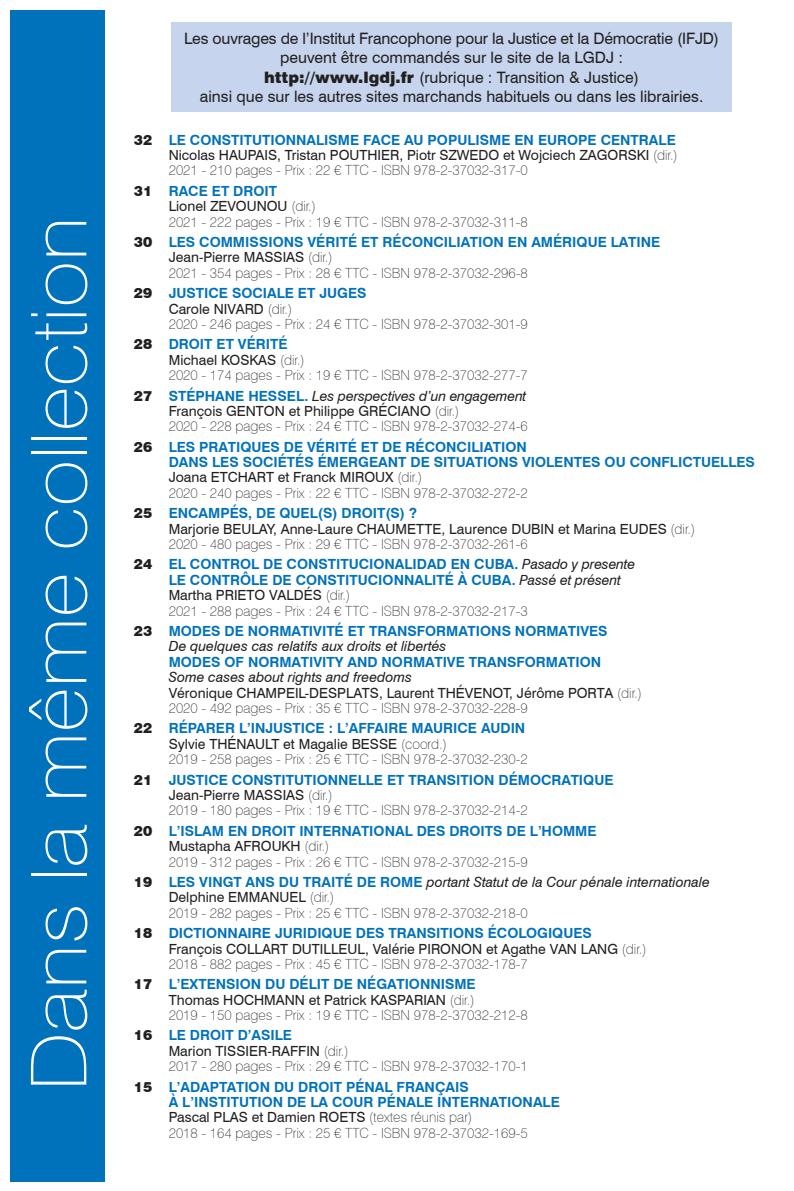
<style>
.page{position:relative;width:794px;height:1191px;background:#fff}
.page>*{position:absolute;margin:0;border:0;box-sizing:border-box;transform-origin:0 0}
.t1{font:100 77px "Swiss 721 BT";letter-spacing:-.01em;color:#fff;scale:1.13 1}
.t2{font:15.75px/19.2px "Swiss 721 BT";color:#231f20;text-align:center}
.t3{font:100 14px/15.4px "Swiss 721 BT";color:#231f20}
.t4{font:700 14px/15.4px "Swiss 721 BT";color:#0072bc}
.t5{font:14px/15.4px "Swiss 721 BT";color:#231f20}
.s1{font-weight:900}
.s2{font-weight:700;color:#0072bc}
.s3{font-weight:100}
.s4{font-weight:400}
.s5{font-weight:400;font-style:italic}
.s6{font-weight:900;color:#231f20}
.s7{font-weight:400;color:#231f20}
.s8{font-weight:100;color:#231f20}
.s9{font-weight:400;font-style:italic;color:#231f20}
.s10{font-style:italic}
</style>
<div class="page">
<div style="left:171px;top:22px;width:561px;height:90px;background:#c6d5ed"></div>
<div style="left:10px;top:10px;width:94px;height:1171px;background:#0072bc"></div>
<h1 class="t1" style="left:12px;top:1091px;width:776px;rotate:-90deg">Dans la même collection</h1>
<p class="t2" style="left:184px;top:29px;width:537px">Les ouvrages de l’Institut Francophone pour la Justice et la Démocratie (IFJD) peuvent être commandés sur le site de la LGDJ :<br><span class="s1">http://www.lgdj.fr</span> (rubrique : Transition &amp; Justice)<br>ainsi que sur les autres sites marchands habituels ou dans les librairies.</p>
<p class="t5" style="left:169px;top:132px;width:510px;text-indent:-35px"><span class="s1">32</span> <span class="s2">LE CONSTITUTIONNALISME FACE AU POPULISME EN EUROPE CENTRALE<br></span>Nicolas HAUPAIS, Tristan POUTHIER, Piotr SZWEDO et Wojciech ZAGORSKI <span class="s3">(dir.)<br>2021 - 210 pages - Prix : 22 € TTC - ISBN 978-2-37032-317-0</span></p>
<p class="t3" style="left:169px;top:183px;width:361px;text-indent:-35px"><span class="s1">31</span> <span class="s2">RACE ET DROIT<br></span><span class="s4">Lionel ZEVOUNOU</span> (dir.)<br>2021 - 222 pages - Prix : 19 € TTC - ISBN 978-2-37032-311-8</p>
<p class="t3" style="left:169px;top:234px;width:493px;text-indent:-35px"><span class="s1">30</span> <span class="s2">LES COMMISSIONS VÉRITÉ ET RÉCONCILIATION EN AMÉRIQUE LATINE<br></span><span class="s4">Jean-Pierre MASSIAS</span> (dir.)<br>2021 - 354 pages - Prix : 28 € TTC - ISBN 978-2-37032-296-8</p>
<p class="t3" style="left:169px;top:285px;width:361px;text-indent:-35px"><span class="s1">29</span> <span class="s2">JUSTICE SOCIALE ET JUGES<br></span><span class="s4">Carole NIVARD</span> (dir.)<br>2020 - 246 pages - Prix : 24 € TTC - ISBN 978-2-37032-301-9</p>
<p class="t3" style="left:169px;top:336px;width:361px;text-indent:-35px"><span class="s1">28</span> <span class="s2">DROIT ET VÉRITÉ<br></span><span class="s4">Michael KOSKAS</span> (dir.)<br>2020 - 174 pages - Prix : 19 € TTC - ISBN 978-2-37032-277-7</p>
<p class="t3" style="left:169px;top:388px;width:361px;text-indent:-35px"><span class="s1">27</span> <span class="s2">STÉPHANE HESSEL.</span> <span class="s5">Les perspectives d’un engagement<br></span><span class="s4">François GENTON et Philippe GRÉCIANO</span> (dir.)<br>2020 - 228 pages - Prix : 24 € TTC - ISBN 978-2-37032-274-6</p>
<p class="t4" style="left:169px;top:439px;width:588px;text-indent:-35px"><span class="s6">26</span> LES PRATIQUES DE VÉRITÉ ET DE RÉCONCILIATION<br>DANS LES SOCIÉTÉS ÉMERGEANT DE SITUATIONS VIOLENTES OU CONFLICTUELLES <span class="s7">Joana ETCHART et Franck MIROUX</span> <span class="s8">(dir.)<br>2020 - 240 pages - Prix : 22 € TTC - ISBN 978-2-37032-272-2</span></p>
<p class="t5" style="left:169px;top:505px;width:528px;text-indent:-35px"><span class="s1">25</span> <span class="s2">ENCAMPÉS, DE QUEL(S) DROIT(S) ?<br></span>Marjorie BEULAY, Anne-Laure CHAUMETTE, Laurence DUBIN et Marina EUDES <span class="s3">(dir.)<br>2020 - 480 pages - Prix : 29 € TTC - ISBN 978-2-37032-261-6</span></p>
<p class="t4" style="left:169px;top:556px;width:468px;text-indent:-35px"><span class="s6">24</span> EL CONTROL DE CONSTITUCIONALIDAD EN CUBA. <span class="s9">Pasado y presente </span>LE CONTRÔLE DE CONSTITUCIONNALITÉ À CUBA. <span class="s9">Passé et présent </span><span class="s7">Martha PRIETO VALDÉS</span> <span class="s8">(dir.)<br>2021 - 288 pages - Prix : 24 € TTC - ISBN 978-2-37032-217-3</span></p>
<p class="t4" style="left:169px;top:623px;width:440px;text-indent:-35px"><span class="s6">23</span> MODES DE NORMATIVITÉ ET TRANSFORMATIONS NORMATIVES<br><span class="s9">De quelques cas relatifs aux droits et libertés</span></p>
<p class="t4" style="left:169px;top:654px;width:434px">MODES OF NORMATIVITY AND NORMATIVE TRANSFORMATION</p>
<p class="t5" style="left:169px;top:669px;width:474px"><span class="s10">Some cases about rights and freedoms<br></span>Véronique CHAMPEIL-DESPLATS, Laurent THÉVENOT, Jérôme PORTA <span class="s3">(dir.)<br>2020 - 492 pages - Prix : 35 € TTC - ISBN 978-2-37032-228-9</span></p>
<p class="t3" style="left:169px;top:720px;width:361px;text-indent:-35px"><span class="s1">22</span> <span class="s2">RÉPARER L’INJUSTICE : L’AFFAIRE MAURICE AUDIN<br></span><span class="s4">Sylvie THÉNAULT et Magalie BESSE</span> (coord.)<br>2019 - 258 pages - Prix : 25 € TTC - ISBN 978-2-37032-230-2</p>
<p class="t3" style="left:169px;top:772px;width:446px;text-indent:-35px"><span class="s1">21</span> <span class="s2">JUSTICE CONSTITUTIONNELLE ET TRANSITION DÉMOCRATIQUE<br></span><span class="s4">Jean-Pierre MASSIAS</span> (dir.)<br>2019 - 180 pages - Prix : 19 € TTC - ISBN 978-2-37032-214-2</p>
<p class="t3" style="left:169px;top:823px;width:429px;text-indent:-35px"><span class="s1">20</span> <span class="s2">L’ISLAM EN DROIT INTERNATIONAL DES DROITS DE L’HOMME<br></span><span class="s4">Mustapha AFROUKH</span> (dir.)<br>2019 - 312 pages - Prix : 26 € TTC - ISBN 978-2-37032-215-9</p>
<p class="t3" style="left:169px;top:874px;width:542px;text-indent:-35px"><span class="s1">19</span> <span class="s2">LES VINGT ANS DU TRAITÉ DE ROME</span> <span class="s5">portant Statut de la Cour pénale internationale<br></span><span class="s4">Delphine EMMANUEL</span> (dir.)<br>2019 - 282 pages - Prix : 25 € TTC - ISBN 978-2-37032-218-0</p>
<p class="t5" style="left:169px;top:925px;width:479px;text-indent:-35px"><span class="s1">18</span> <span class="s2">DICTIONNAIRE JURIDIQUE DES TRANSITIONS ÉCOLOGIQUES<br></span>François COLLART DUTILLEUL, Valérie PIRONON et Agathe VAN LANG <span class="s3">(dir.)<br>2018 - 882 pages - Prix : 45 € TTC - ISBN 978-2-37032-178-7</span></p>
<p class="t3" style="left:169px;top:976px;width:361px;text-indent:-35px"><span class="s1">17</span> <span class="s2">L’EXTENSION DU DÉLIT DE NÉGATIONNISME<br></span><span class="s4">Thomas HOCHMANN et Patrick KASPARIAN</span> (dir.)<br>2019 - 150 pages - Prix : 19 € TTC - ISBN 978-2-37032-212-8</p>
<p class="t3" style="left:169px;top:1027px;width:361px;text-indent:-35px"><span class="s1">16</span> <span class="s2">LE DROIT D’ASILE<br></span><span class="s4">Marion TISSIER-RAFFIN</span> (dir.)<br>2017 - 280 pages - Prix : 29 € TTC - ISBN 978-2-37032-170-1</p>
<p class="t4" style="left:169px;top:1078px;width:393px;text-indent:-35px"><span class="s6">15</span> L’ADAPTATION DU DROIT PÉNAL FRANÇAIS<br>À L’INSTITUTION DE LA COUR PÉNALE INTERNATIONALE <span class="s7">Pascal PLAS et Damien ROETS</span> <span class="s8">(textes réunis par)<br>2018 - 164 pages - Prix : 25 € TTC - ISBN 978-2-37032-169-5</span></p>
</div>
